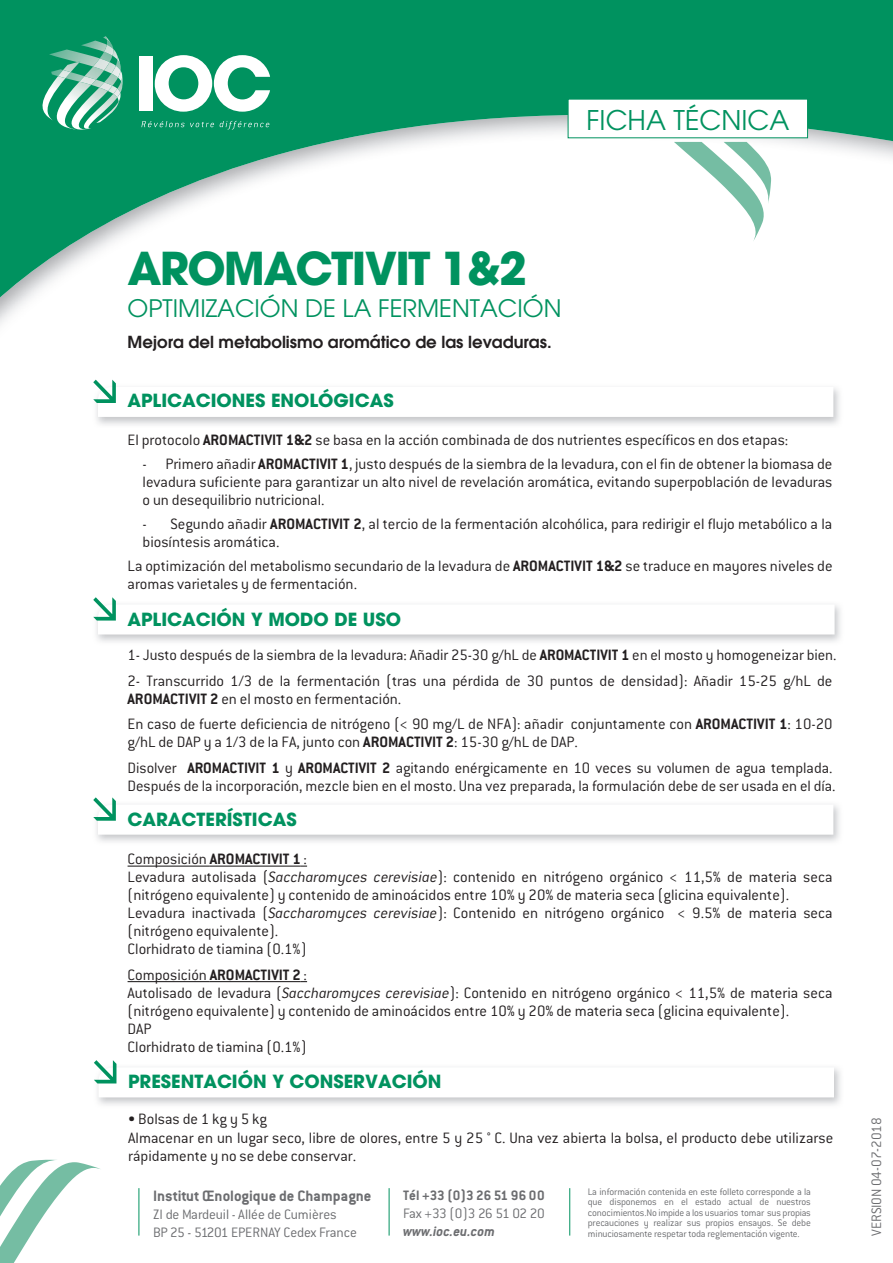
<style>
.page{position:relative;width:893px;height:1263px;background:#fff}
.page>*{position:absolute;margin:0;border:0;box-sizing:border-box;transform-origin:0 0}
.t1{font:700 45px "Avant Garde LT";letter-spacing:-.04em;color:#00925f}
.t2{font:27px "Avant Garde LT";color:#00925f}
.t3{font:24px "Avant Garde LT";color:#00925f}
.t4{font:700 18px "Avant Garde LT";color:#00925f}
.t5{font:300 16.5px/18px "Conduit ITC";color:#231f20}
.t6{font:600 16.5px "Avant Garde LT";color:#231f20}
.t7{font:700 16.5px "Conduit ITC";color:#6c6d70}
.t8{font:300 15px/18px "Conduit ITC";letter-spacing:-.01em;color:#6c6d70}
.t9{font:700 15px "Conduit ITC";color:#6c6d70}
.t10{font:300 15px "Conduit ITC";letter-spacing:-.03em;color:#6c6d70}
.t11{font:italic 700 15px "Conduit ITC";color:#6c6d70}
.t12{font:300 10.5px/10.5px "Conduit ITC";letter-spacing:-.015em;color:#6c6d70;text-align:justify}
.s1{font-weight:700}
.s2{font-style:italic}
</style>
<div class="page">
<svg style="left:0;top:0;width:893px;height:324px"></svg>
<svg style="left:0;top:1160px;width:100px;height:103px"></svg>
<svg style="left:567px;top:98px;width:241px;height:41px"></svg>
<hr style="left:139px;top:1188px;width:1px;height:47px;background:#00925f">
<hr style="left:389px;top:1188px;width:1px;height:47px;background:#00925f">
<hr style="left:569px;top:1188px;width:1px;height:47px;background:#00925f">
<img style="left:49px;top:49px;width:6px;height:13px">
<img style="left:121px;top:75px;width:2px;height:54px">
<img style="left:113px;top:105px;width:8px;height:25px">
<img style="left:55px;top:36px;width:58px;height:94px">
<img style="left:93px;top:58px;width:6px;height:12px">
<img style="left:79px;top:76px;width:17px;height:9px">
<svg style="left:99px;top:36px;width:23px;height:69px;background:#70bba0"></svg>
<img style="left:39px;top:62px;width:40px;height:59px">
<svg style="left:58px;top:70px;width:13px;height:8px"></svg>
<svg style="left:141px;top:121px;width:73px;height:6px"></svg>
<svg style="left:220px;top:121px;width:49px;height:8px"></svg>
<div style="left:139px;top:56px;width:14px;height:55px;background:#fff"></div>
<svg style="left:155px;top:55px;width:115px;height:57px"></svg>
<img style="left:674px;top:142px;width:92px;height:100px">
<img style="left:724px;top:142px;width:47px;height:62px">
<svg style="left:93px;top:380px;width:740px;height:37px"></svg>
<svg style="left:93px;top:597px;width:742px;height:37px"></svg>
<svg style="left:93px;top:797px;width:740px;height:38px"></svg>
<svg style="left:94px;top:1060px;width:740px;height:37px"></svg>
<hr style="left:128px;top:865px;width:82px;height:2px;background:#231f20">
<hr style="left:210px;top:865px;width:91px;height:2px;background:#231f20">
<svg style="left:301px;top:865px;width:6px;height:2px"></svg>
<hr style="left:128px;top:981px;width:82px;height:1px;background:#231f20">
<hr style="left:210px;top:981px;width:91px;height:1px;background:#231f20">
<h2 class="t2" style="left:586px;top:104px;width:204px">FICHA TÉCNICA</h2>
<h1 class="t1" style="left:128px;top:239px;width:401px">AROMACTIVIT 1&amp;2</h1>
<h3 class="t3" style="left:128px;top:294px;width:435px">OPTIMIZACIÓN DE LA FERMENTACIÓN</h3>
<p class="t6" style="left:128px;top:331px;width:426px">Mejora del metabolismo aromático de las levaduras.</p>
<p class="t4" style="left:128px;top:389px;width:268px">APLICACIONES ENOLÓGICAS</p>
<p class="t5" style="left:128px;top:431px;width:662px">El protocolo <span class="s1">AROMACTIVIT 1&amp;2</span> se basa en la acción combinada de dos nutrientes específicos en dos etapas:</p>
<p class="t5" style="left:143px;top:455px;width:691px;text-align:justify">- Primero añadir <span class="s1">AROMACTIVIT 1</span>, justo después de la siembra de la levadura, con el fin de obtener la biomasa de levadura suficiente para garantizar un alto nivel de revelación aromática, evitando superpoblación de levaduras o un desequilibrio nutricional.</p>
<p class="t5" style="left:143px;top:515px;width:691px">- Segundo añadir <span class="s1">AROMACTIVIT 2</span>, al tercio de la fermentación alcohólica, para redirigir el flujo metabólico a la biosíntesis aromática.</p>
<p class="t5" style="left:128px;top:557px;width:706px">La optimización del metabolismo secundario de la levadura de <span class="s1">AROMACTIVIT 1&amp;2</span> se traduce en mayores niveles de aromas varietales y de fermentación.</p>
<p class="t4" style="left:128px;top:607px;width:275px">APLICACIÓN Y MODO DE USO</p>
<p class="t5" style="left:128px;top:643px;width:711px;line-height:25.5px">1- Justo después de la siembra de la levadura: Añadir 25-30 g/hL de <span class="s1">AROMACTIVIT 1</span> en el mosto y homogeneizar bien.<br>2- Transcurrido 1/3 de la fermentación (tras una pérdida de 30 puntos de densidad): Añadir 15-25 g/hL de</p>
<p class="t5" style="left:128px;top:686px;width:706px;line-height:25.5px"><span class="s1">AROMACTIVIT 2</span> en el mosto en fermentación.<br>En caso de fuerte deficiencia de nitrógeno (&lt; 90 mg/L de NFA): añadir conjuntamente con <span class="s1">AROMACTIVIT 1</span>: 10-20</p>
<p class="t5" style="left:128px;top:729px;width:706px;line-height:25.5px">g/hL de DAP y a 1/3 de la FA, junto con <span class="s1">AROMACTIVIT 2</span>: 15-30 g/hL de DAP.<br>Disolver <span class="s1">AROMACTIVIT 1</span> y <span class="s1">AROMACTIVIT 2</span> agitando enérgicamente en 10 veces su volumen de agua templada.</p>
<p class="t5" style="left:128px;top:777px;width:710px">Después de la incorporación, mezcle bien en el mosto. Una vez preparada, la formulación debe de ser usada en el día.</p>
<p class="t4" style="left:128px;top:807px;width:171px">CARACTERÍSTICAS</p>
<p class="t5" style="left:128px;top:850px;width:706px">Composición <span class="s1">AROMACTIVIT 1</span> :<br>Levadura autolisada (<span class="s2">Saccharomyces cerevisiae</span>): contenido en nitrógeno orgánico &lt; 11,5% de materia seca (nitrógeno equivalente) y contenido de aminoácidos entre 10% y 20% de materia seca (glicina equivalente).<br>Levadura inactivada (<span class="s2">Saccharomyces cerevisiae</span>): Contenido en nitrógeno orgánico &lt; 9.5% de materia seca (nitrógeno equivalente).<br>Clorhidrato de tiamina (0.1%)</p>
<p class="t5" style="left:128px;top:966px;width:706px">Composición <span class="s1">AROMACTIVIT 2</span> :<br>Autolisado de levadura (<span class="s2">Saccharomyces cerevisiae</span>): Contenido en nitrógeno orgánico &lt; 11,5% de materia seca (nitrógeno equivalente) y contenido de aminoácidos entre 10% y 20% de materia seca (glicina equivalente).<br>DAP<br>Clorhidrato de tiamina (0.1%)</p>
<p class="t4" style="left:128px;top:1070px;width:315px">PRESENTACIÓN Y CONSERVACIÓN</p>
<p class="t5" style="left:128px;top:1109px;width:706px;line-height:19.5px">• Bolsas de 1 kg y 5 kg<br>Almacenar en un lugar seco, libre de olores, entre 5 y 25 ° C. Una vez abierta la bolsa, el producto debe utilizarse</p>
<p class="t5" style="left:128px;top:1147px;width:229px">rápidamente y no se debe conservar.</p>
<p class="t7" style="left:153px;top:1186px;width:220px">Institut Œnologique de Champagne</p>
<p class="t8" style="left:153px;top:1205px;width:205px">ZI de Mardeuil - Allée de Cumières<br>BP 25 - 51201 EPERNAY Cedex France</p>
<p class="t9" style="left:403px;top:1186px;width:143px">Tél +33 (0)3 26 51 96 00</p>
<p class="t10" style="left:403px;top:1205px;width:143px">Fax +33 (0)3 26 51 02 20</p>
<p class="t11" style="left:403px;top:1222px;width:93px">www.ioc.eu.com</p>
<p class="t12" style="left:588px;top:1186px;width:225px">La información contenida en este folleto corresponde a la que disponemos en el estado actual de nuestros conocimientos.No impide a los usuarios tomar sus propias precauciones y realizar sus propios ensayos. Se debe minuciosamente respetar toda reglementación vigente.</p>
<p class="t8" style="left:867px;top:1235px;width:120px;rotate:-90deg">VERSION 04-07-2018</p>
</div>
